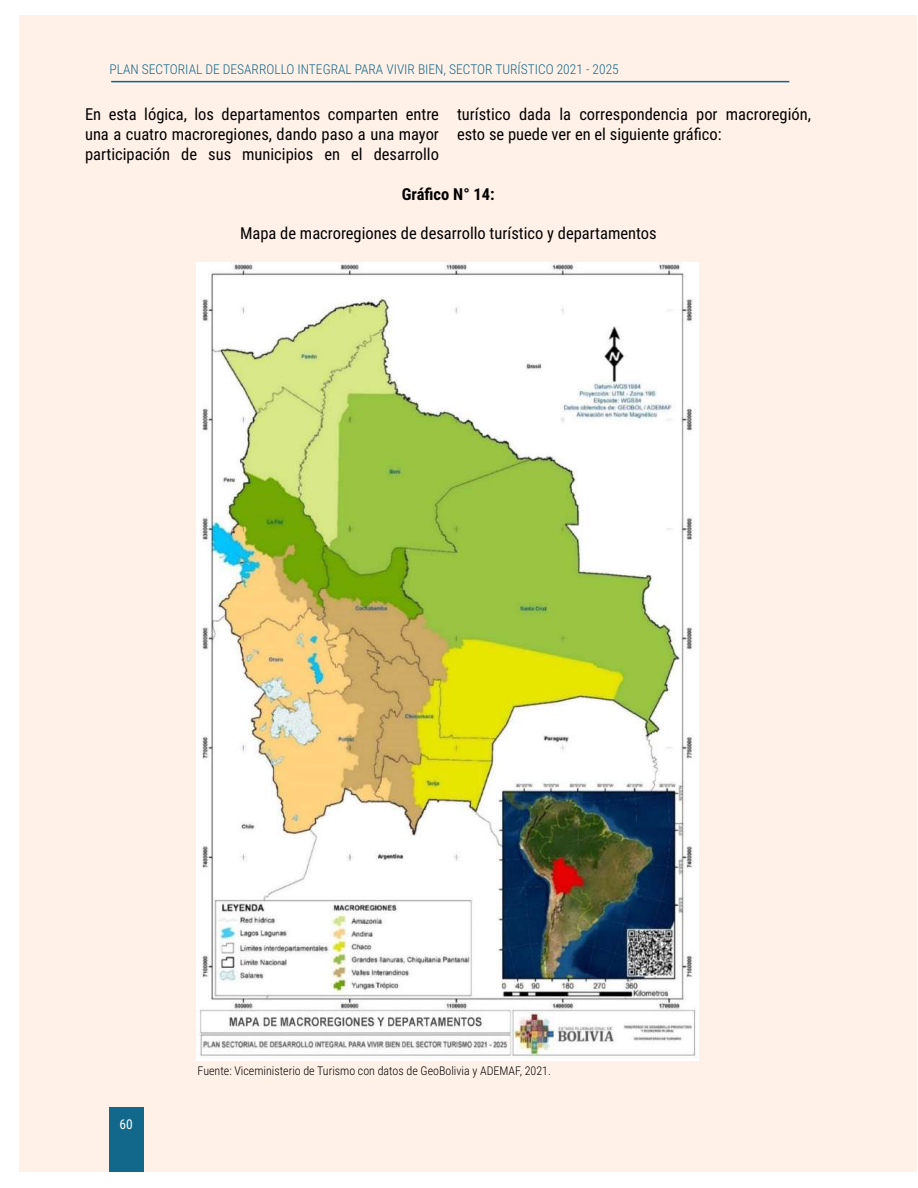
<style>
.page{position:relative;width:918px;height:1188px;background:#fff}
.page>*{position:absolute;margin:0;border:0;box-sizing:border-box;transform-origin:0 0}
.t1{font:16.5px/19.8px "Roboto Condensed";color:#000;text-align:justify}
.t2{font:700 16.5px "Roboto Condensed";color:#000}
.t3{font:300 13.5px "Roboto Condensed";color:#11678a}
.t4{font:13.5px "Roboto Condensed";color:#fff}
.t5{font:300 12px "Roboto Condensed";color:#000}
</style>
<div class="page">
<div style="left:20px;top:16px;width:897px;height:1156px;background:#fff1e7"></div>
<hr style="left:111px;top:81px;width:678px;height:1px;background:#11678a">
<div style="left:109px;top:1107px;width:34px;height:65px;background:#11688b"></div>
<img style="left:196px;top:263px;width:502px;height:798px">
<p class="t3" style="left:109px;top:60px;width:511px">PLAN SECTORIAL DE DESARROLLO INTEGRAL PARA VIVIR BIEN, SECTOR TURÍSTICO 2021 - 2025</p>
<p class="t1" style="left:85px;top:104px;width:355px">En esta lógica, los departamentos comparten entre una a cuatro macroregiones, dando paso a una mayor participación de sus municipios en el desarrollo</p>
<p class="t1" style="left:457px;top:104px;width:355px">turístico dada la correspondencia por macroregión, esto se puede ver en el siguiente gráfico:</p>
<p class="t2" style="left:402px;top:182px;width:94px">Gráfico N° 14:</p>
<p class="t1" style="left:240px;top:223px;width:418px">Mapa de macroregiones de desarrollo turístico y departamentos</p>
<p class="t4" style="left:119px;top:1115px;width:15px">60</p>
<p class="t5" style="left:198px;top:1063px;width:355px">Fuente: Viceministerio de Turismo con datos de GeoBolivia y ADEMAF, 2021.</p>
</div>
